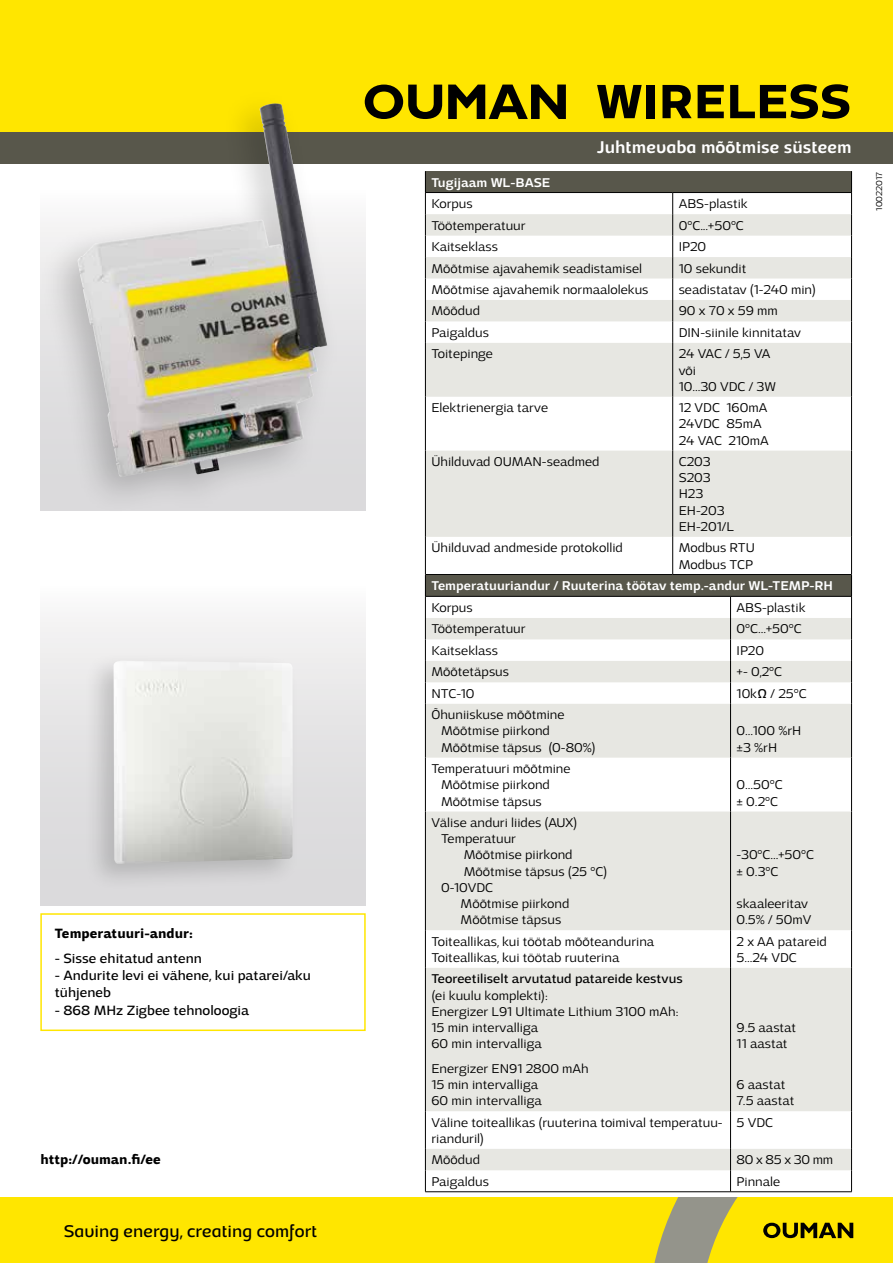
<style>
.page{position:relative;width:893px;height:1263px;background:#fff}
.page>*{position:absolute;margin:0;border:0;box-sizing:border-box;transform-origin:0 0}
.t1{font:700 51px "Adria Grotesk";color:#000}
.t2{font:italic 18px "Adria Grotesk Regular Upright";color:#000}
.t3{font:italic 18px "Adria Grotesk Medium Upright";color:#fff}
.t4{font:14.25px/17.1px "Adria Grotesk";color:#000}
.t5{font:700 14.25px "Adria Grotesk";color:#000}
.t6{font:300 13.5px/16.2px "Adria Grotesk";color:#000}
.t7{font:500 13.5px "Adria Grotesk";color:#fff}
.t8{font:13.5px "Adria Grotesk";color:#000}
.t9{font:300 9px "Adria Grotesk";color:#000}
.s1{font-weight:400}
</style>
<div class="page">
<div style="left:0;top:132px;width:893px;height:31px;background:#58574b"></div>
<div style="left:0;top:0;width:893px;height:132px;background:#ffe600"></div>
<div style="left:0;top:1197px;width:893px;height:66px;background:#ffe600"></div>
<svg style="left:654px;top:1197px;width:200px;height:66px"></svg>
<svg style="left:365px;top:85px;width:77px;height:34px"></svg>
<svg style="left:448px;top:85px;width:118px;height:34px"></svg>
<div style="left:40px;top:179px;width:326px;height:331px;background:linear-gradient(to bottom,#f9f8f8,#d5d4d6)"></div>
<div style="left:40px;top:575px;width:326px;height:331px;background:#f7f7f7"></div>
<div style="left:425px;top:171px;width:426px;height:22px;background:#58574b"></div>
<svg style="left:426px;top:214px;width:425px;height:323px;fill:#e7e7e2"></svg>
<svg style="left:672px;top:193px;width:1px;height:150px"></svg>
<hr style="left:425px;top:343px;width:1px;height:54px;background:#000">
<hr style="left:672px;top:343px;width:1px;height:54px;background:#000">
<hr style="left:851px;top:343px;width:1px;height:54px;background:#000">
<hr style="left:425px;top:397px;width:1px;height:54px;background:#000">
<hr style="left:672px;top:397px;width:1px;height:54px;background:#000">
<hr style="left:851px;top:397px;width:1px;height:54px;background:#000">
<hr style="left:425px;top:451px;width:1px;height:86px;background:#000">
<hr style="left:672px;top:451px;width:1px;height:86px;background:#000">
<hr style="left:851px;top:451px;width:1px;height:86px;background:#000">
<hr style="left:425px;top:537px;width:1px;height:37px;background:#000">
<hr style="left:672px;top:537px;width:1px;height:37px;background:#000">
<hr style="left:851px;top:537px;width:1px;height:37px;background:#000">
<svg style="left:425px;top:171px;width:1px;height:172px"></svg>
<svg style="left:851px;top:171px;width:1px;height:172px"></svg>
<hr style="left:425px;top:192px;width:248px;height:1px;background:#000">
<hr style="left:673px;top:192px;width:179px;height:1px;background:#000">
<hr style="left:425px;top:574px;width:248px;height:1px;background:#000">
<hr style="left:673px;top:574px;width:179px;height:1px;background:#000">
<div style="left:39px;top:88px;width:302px;height:427px;background:#000;opacity:.21"></div>
<img style="left:78px;top:103px;width:249px;height:374px">
<div style="left:425px;top:575px;width:426px;height:21px;background:#58574b"></div>
<svg style="left:426px;top:618px;width:425px;height:552px;fill:#e7e7e2"></svg>
<svg style="left:730px;top:597px;width:1px;height:107px"></svg>
<hr style="left:425px;top:704px;width:1px;height:54px;background:#000">
<hr style="left:730px;top:704px;width:1px;height:54px;background:#000">
<hr style="left:851px;top:704px;width:1px;height:54px;background:#000">
<hr style="left:425px;top:758px;width:1px;height:53px;background:#000">
<hr style="left:730px;top:758px;width:1px;height:53px;background:#000">
<hr style="left:851px;top:758px;width:1px;height:53px;background:#000">
<hr style="left:425px;top:811px;width:1px;height:119px;background:#000">
<hr style="left:730px;top:811px;width:1px;height:119px;background:#000">
<hr style="left:851px;top:811px;width:1px;height:119px;background:#000">
<hr style="left:425px;top:930px;width:1px;height:38px;background:#000">
<hr style="left:730px;top:930px;width:1px;height:38px;background:#000">
<hr style="left:851px;top:930px;width:1px;height:38px;background:#000">
<hr style="left:425px;top:968px;width:1px;height:143px;background:#000">
<hr style="left:730px;top:968px;width:1px;height:143px;background:#000">
<hr style="left:851px;top:968px;width:1px;height:143px;background:#000">
<hr style="left:425px;top:1111px;width:1px;height:38px;background:#000">
<hr style="left:730px;top:1111px;width:1px;height:38px;background:#000">
<hr style="left:851px;top:1111px;width:1px;height:38px;background:#000">
<svg style="left:425px;top:1149px;width:1px;height:42px"></svg>
<svg style="left:730px;top:1149px;width:1px;height:42px"></svg>
<svg style="left:851px;top:1149px;width:1px;height:42px"></svg>
<svg style="left:425px;top:575px;width:1px;height:129px"></svg>
<svg style="left:851px;top:575px;width:1px;height:129px"></svg>
<hr style="left:425px;top:596px;width:305px;height:1px;background:#000">
<hr style="left:730px;top:596px;width:122px;height:1px;background:#000">
<hr style="left:425px;top:1191px;width:305px;height:1px;background:#000">
<hr style="left:730px;top:1191px;width:122px;height:1px;background:#000">
<div style="left:40px;top:913px;width:326px;height:118px;border:2px solid #ffe600"></div>
<div style="left:17px;top:641px;width:352px;height:271px;background:#000;opacity:.17"></div>
<img style="left:114px;top:641px;width:252px;height:256px">
<p class="t5" style="left:55px;top:924px;width:140px">Temperatuuri-andur:</p>
<p class="t4" style="left:55px;top:950px;width:149px">- Sisse ehitatud antenn</p>
<p class="t4" style="left:55px;top:967px;width:258px">- Andurite levi ei vähene, kui patarei/aku tühjeneb</p>
<p class="t4" style="left:55px;top:1001px;width:196px">- 868 MHz Zigbee tehnoloogia</p>
<p class="t5" style="left:40px;top:1151px;width:122px">http://ouman.fi/ee</p>
<h2 class="t2" style="left:64px;top:1220px;width:255px">Saving energy, creating comfort</h2>
<h1 class="t1" style="left:596px;top:72px;width:256px">WIRELESS</h1>
<h2 class="t3" style="left:597px;top:137px;width:256px">Juhtmevaba mõõtmise süsteem</h2>
<p class="t7" style="left:431px;top:174px;width:120px">Tugijaam WL-BASE</p>
<p class="t6" style="left:431px;top:196px;width:43px">Korpus</p>
<p class="t6" style="left:679px;top:196px;width:71px">ABS-plastik</p>
<p class="t6" style="left:431px;top:217px;width:96px">Töötemperatuur</p>
<p class="t6" style="left:679px;top:217px;width:67px">0°C...+50°C</p>
<p class="t6" style="left:431px;top:239px;width:68px">Kaitseklass</p>
<p class="t6" style="left:679px;top:239px;width:29px">IP20</p>
<p class="t6" style="left:431px;top:260px;width:212px">Mõõtmise ajavahemik seadistamisel</p>
<p class="t6" style="left:679px;top:260px;width:69px">10 sekundit</p>
<p class="t6" style="left:431px;top:281px;width:219px">Mõõtmise ajavahemik normaalolekus</p>
<p class="t6" style="left:679px;top:281px;width:139px">seadistatav (1-240 min)</p>
<p class="t6" style="left:431px;top:303px;width:50px">Mõõdud</p>
<p class="t6" style="left:679px;top:303px;width:101px">90 x 70 x 59 mm</p>
<p class="t6" style="left:431px;top:324px;width:59px">Paigaldus</p>
<p class="t6" style="left:679px;top:324px;width:124px">DIN-siinile kinnitatav</p>
<p class="t6" style="left:431px;top:346px;width:63px">Toitepinge</p>
<p class="t6" style="left:679px;top:346px;width:99px">24 VAC / 5,5 VA või<br>10...30 VDC / 3W</p>
<p class="t6" style="left:431px;top:400px;width:118px">Elektrienergia tarve</p>
<p class="t6" style="left:679px;top:400px;width:92px">12 VDC 160mA<br>24VDC 85mA<br>24 VAC 210mA</p>
<p class="t6" style="left:431px;top:453px;width:170px">Ühilduvad OUMAN-seadmed</p>
<p class="t6" style="left:679px;top:453px;width:57px">C203<br>S203<br>H23<br>EH-203<br>EH-201/L</p>
<p class="t6" style="left:431px;top:540px;width:193px">Ühilduvad andmeside protokollid</p>
<p class="t6" style="left:679px;top:540px;width:78px">Modbus RTU<br>Modbus TCP</p>
<p class="t7" style="left:431px;top:578px;width:403px">Temperatuuriandur / Ruuterina töötav temp.-andur WL-TEMP-RH</p>
<p class="t6" style="left:431px;top:599px;width:43px">Korpus</p>
<p class="t6" style="left:736px;top:599px;width:71px">ABS-plastik</p>
<p class="t6" style="left:431px;top:621px;width:96px">Töötemperatuur</p>
<p class="t6" style="left:736px;top:621px;width:67px">0°C...+50°C</p>
<p class="t6" style="left:431px;top:642px;width:68px">Kaitseklass</p>
<p class="t6" style="left:736px;top:642px;width:29px">IP20</p>
<p class="t6" style="left:431px;top:664px;width:79px">Mõõtetäpsus</p>
<p class="t6" style="left:736px;top:664px;width:47px">+- 0,2°C</p>
<p class="t6" style="left:431px;top:685px;width:45px">NTC-10</p>
<p class="t6" style="left:736px;top:685px;width:72px">10k<span class="s1">Ω</span> / 25°C</p>
<p class="t6" style="left:441px;top:707px;width:156px;text-indent:-10px">Õhuniiskuse mõõtmine<br>Mõõtmise piirkond<br>Mõõtmise täpsus (0-80%)</p>
<p class="t6" style="left:736px;top:723px;width:66px">0...100 %rH ±3 %rH</p>
<p class="t6" style="left:441px;top:760px;width:131px;text-indent:-10px">Temperatuuri mõõtmine<br>Mõõtmise piirkond<br>Mõõtmise täpsus</p>
<p class="t6" style="left:441px;top:814px;width:138px;text-indent:-10px">Välise anduri liides (AUX)<br>Temperatuur</p>
<p class="t6" style="left:464px;top:847px;width:110px">Mõõtmise piirkond</p>
<p class="t6" style="left:464px;top:863px;width:145px">Mõõtmise täpsus (25 °C)</p>
<p class="t6" style="left:441px;top:879px;width:54px">0-10VDC</p>
<p class="t6" style="left:461px;top:895px;width:110px">Mõõtmise piirkond</p>
<p class="t6" style="left:461px;top:912px;width:102px">Mõõtmise täpsus</p>
<p class="t6" style="left:736px;top:777px;width:48px">0...50°C ± 0.2°C</p>
<p class="t6" style="left:736px;top:847px;width:79px">-30°C...+50°C ± 0.3°C</p>
<p class="t6" style="left:736px;top:895px;width:76px">skaaleeritav<br>0.5% / 50mV</p>
<p class="t6" style="left:431px;top:933px;width:224px">Toiteallikas, kui töötab mõõteandurina<br>Toiteallikas, kui töötab ruuterina</p>
<p class="t6" style="left:736px;top:933px;width:92px">2 x AA patareid<br>5...24 VDC</p>
<p class="t8" style="left:431px;top:971px;width:253px">Teoreetiliselt arvutatud patareide kestvus</p>
<p class="t6" style="left:431px;top:987px;width:248px">(ei kuulu komplekti):<br>Energizer L91 Ultimate Lithium 3100 mAh:<br>15 min intervalliga<br>60 min intervalliga</p>
<p class="t6" style="left:431px;top:1060px;width:159px">Energizer EN91 2800 mAh<br>15 min intervalliga<br>60 min intervalliga</p>
<p class="t6" style="left:736px;top:1019px;width:61px">9.5 aastat<br>11 aastat</p>
<p class="t6" style="left:736px;top:1076px;width:59px">6 aastat<br>7.5 aastat</p>
<p class="t6" style="left:431px;top:1114px;width:293px">Väline toiteallikas (ruuterina toimival temperatuu&shy;rianduril)</p>
<p class="t6" style="left:736px;top:1114px;width:38px">5 VDC</p>
<p class="t6" style="left:431px;top:1152px;width:50px">Mõõdud</p>
<p class="t6" style="left:736px;top:1152px;width:98px">80 x 85 x 30 mm</p>
<p class="t6" style="left:431px;top:1173px;width:59px">Paigaldus</p>
<p class="t6" style="left:736px;top:1173px;width:45px">Pinnale</p>
<p class="t9" style="left:874px;top:211px;width:41px;rotate:-90deg">10022017</p>
</div>
